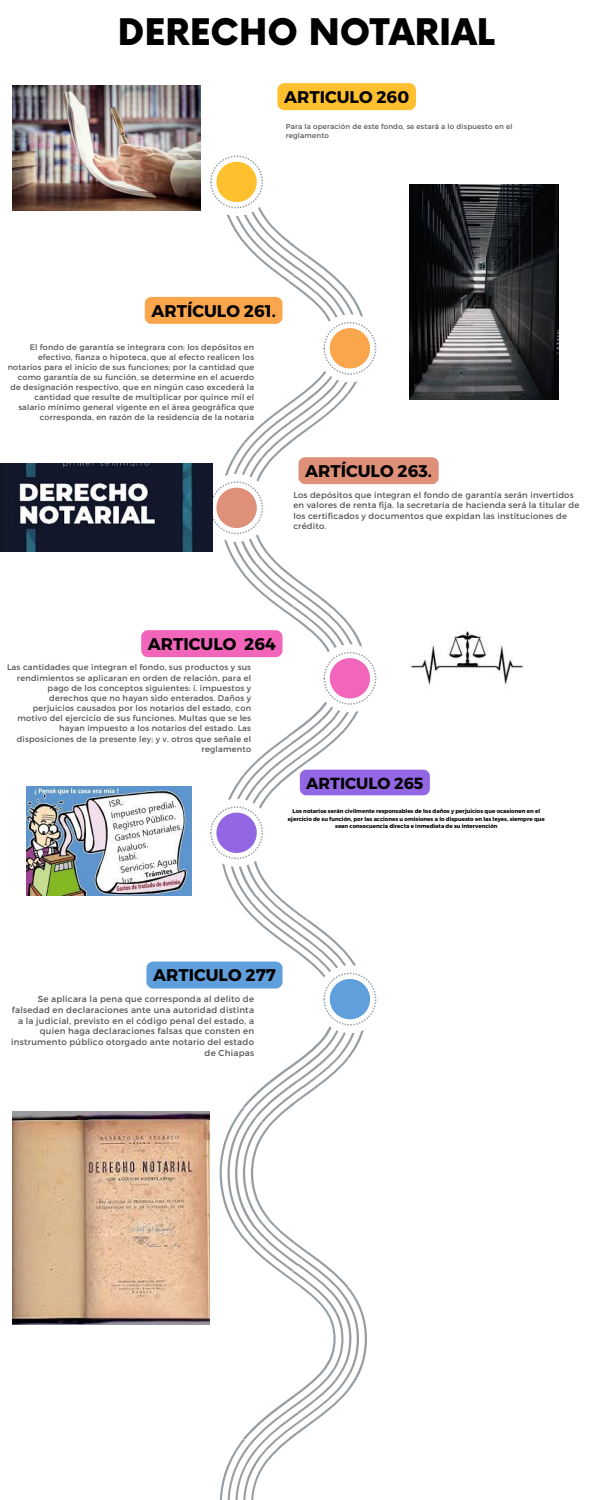
<style>
.page{position:relative;width:600px;height:1500px;background:#fff}
.page>*{position:absolute;margin:0;border:0;box-sizing:border-box;transform-origin:0 0}
.t1{font:900 35.7px "Now";color:#000}
.t2{font:700 16.9px "Montserrat";color:#000}
.t3{font:700 16.1px "Montserrat";color:#000}
.t4{font:8.6px/10.7px "Montserrat";letter-spacing:.025em;color:#545454;text-align:right}
.t5{font:8.4px/10.5px "Montserrat";letter-spacing:.025em;color:#545454}
.t6{font:8.2px/10.2px "Montserrat";letter-spacing:.025em;color:#545454;text-align:right}
.t7{font:8px/10.1px "Montserrat";letter-spacing:.025em;color:#545454;text-align:right}
.t8{font:7.1px/8.9px "Montserrat";letter-spacing:.025em;color:#545454}
.t9{font:700 5.5px/7.6px "Montserrat";color:#000;text-align:center}
</style>
<div class="page">
<img style="left:13px;top:86px;width:187px;height:124px">
<img style="left:0;top:464px;width:141px;height:88px">
<img style="left:410px;top:185px;width:148px;height:214px">
<img style="left:410px;top:631px;width:114px;height:54px">
<img style="left:26px;top:786px;width:115px;height:109px">
<img style="left:13px;top:1111px;width:128px;height:213px">
<div style="left:277px;top:83px;width:139px;height:27px;background:#ffc030;border-radius:7px"></div>
<div style="left:298px;top:457px;width:141px;height:27px;background:#df9078;border-radius:7px"></div>
<div style="left:300px;top:770px;width:130px;height:25px;background:#9366e4;border-radius:6px"></div>
<svg style="left:141px;top:156px;width:235px;height:1344px"></svg>
<div style="left:146px;top:962px;width:137px;height:27px;background:#5f9fdb;border-radius:7px"></div>
<p class="t1" style="left:118px;top:13px;width:378px">DERECHO NOTARIAL</p>
<p class="t2" style="left:284px;top:86px;width:127px">ARTICULO 260</p>
<p class="t8" style="left:286px;top:121px;width:228px">Para la operación de este fondo, se estará a lo dispuesto en el reglamento</p>
<p class="t2" style="left:152px;top:300px;width:126px">ARTÍCULO 261.</p>
<p class="t7" style="left:8px;top:342px;width:248px">El fondo de garantía se integrara con: los depósitos en efectivo, fianza o hipoteca, que al efecto realicen los notarios para el inicio de sus funciones; por la cantidad que como garantía de su función, se determine en el acuerdo de designación respectivo, que en ningún caso excederá la cantidad que resulte de multiplicar por quince mil el salario mínimo general vigente en el área geográfica que corresponda, en razón de la residencia de la notaria</p>
<p class="t2" style="left:305px;top:460px;width:128px">ARTÍCULO 263.</p>
<p class="t5" style="left:293px;top:489px;width:287px">Los depósitos que integran el fondo de garantía serán invertidos en valores de renta fija. la secretaría de hacienda será la titular de los certificados y documentos que expidan las instituciones de crédito.</p>
<p class="t2" style="left:148px;top:633px;width:129px">ARTICULO 264</p>
<p class="t6" style="left:7px;top:662px;width:246px">Las cantidades que integran el fondo, sus productos y sus rendimientos se aplicaran en orden de relación, para el pago de los conceptos siguientes: i. impuestos y derechos que no hayan sido enterados. Daños y perjuicios causados por los notarios del estado, con motivo del ejercicio de sus funciones. Multas que se les hayan impuesto a los notarios del estado. Las disposiciones de la presente ley; y v. otros que señale el reglamento</p>
<p class="t3" style="left:306px;top:772px;width:119px">ARTICULO 265</p>
<p class="t9" style="left:288px;top:807px;width:258px">Los notarios serán civilmente responsables de los daños y perjuicios que ocasionen en el ejercicio de su función, por las acciones u omisiones a lo dispuesto en las leyes, siempre que sean consecuencia directa e inmediata de su intervención</p>
<p class="t2" style="left:153px;top:964px;width:124px">ARTICULO 277</p>
<p class="t4" style="left:11px;top:993px;width:244px">Se aplicara la pena que corresponda al delito de falsedad en declaraciones ante una autoridad distinta a la judicial, previsto en el código penal del estado, a quien haga declaraciones falsas que consten en instrumento público otorgado ante notario del estado de Chiapas</p>
</div>
